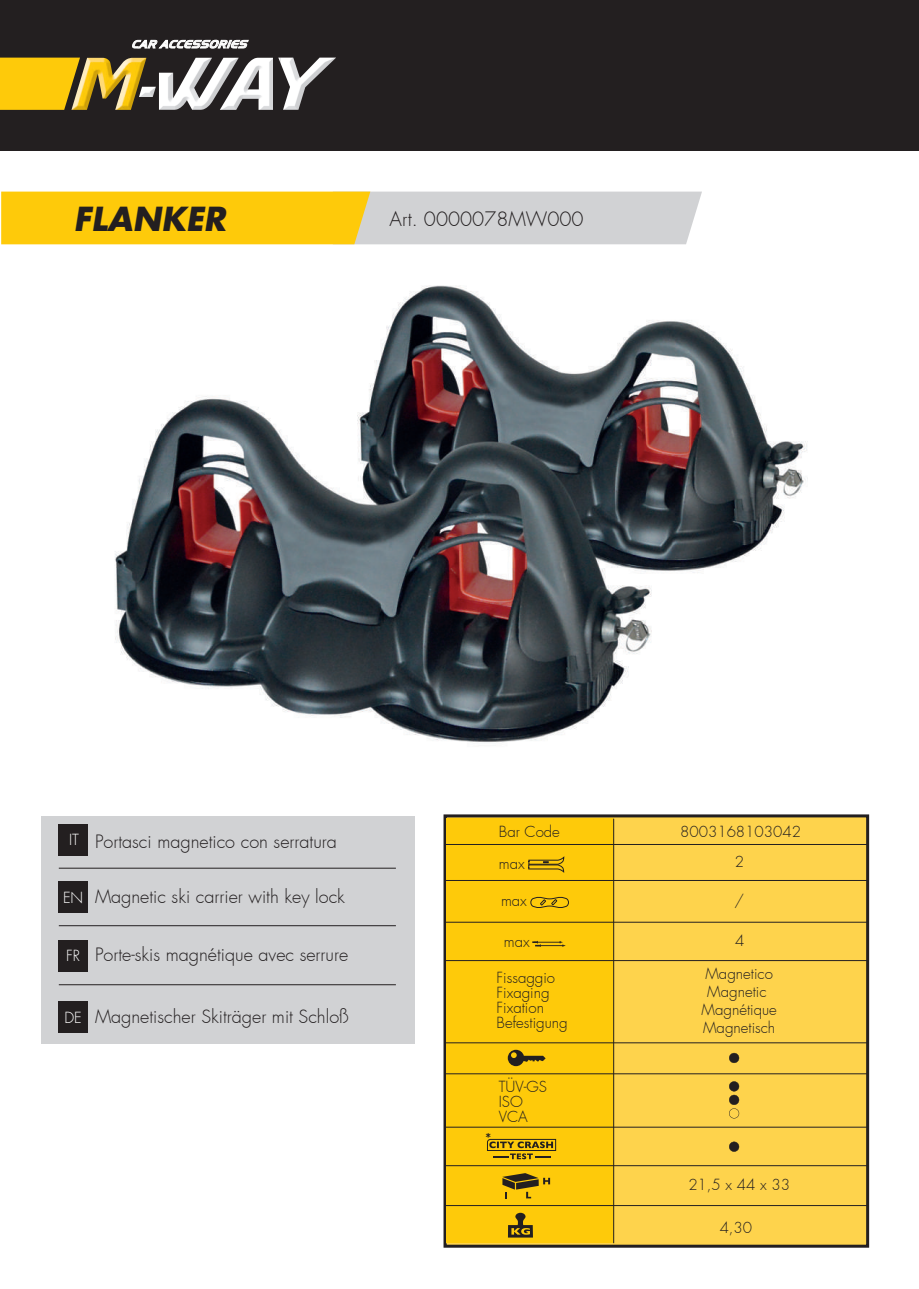
<style>
.page{position:relative;width:919px;height:1289px;background:#fff}
.page>*{position:absolute;margin:0;border:0;box-sizing:border-box;transform-origin:0 0}
.t1{font:italic 700 32.4px "Futura";color:#231f20}
.t2{font:300 19.5px "Futura";color:#231f20}
.t3{font:300 18px "Futura";color:#231f20}
.t4{font:300 15px/15px "Futura";color:#231f20}
.t5{font:300 15px "Futura";color:#fff}
.t6{font:italic 10.95px "Slicker";letter-spacing:.05em;color:#fff}
.t7{font:700 9px "Verdana";color:#231f20}
</style>
<div class="page">
<div style="left:0;top:0;width:918px;height:151px;background:#231f20"></div>
<img style="left:80px;top:58px;width:66px;height:52px">
<img style="left:139px;top:87px;width:17px;height:10px">
<img style="left:159px;top:58px;width:61px;height:52px">
<img style="left:220px;top:58px;width:53px;height:52px">
<img style="left:281px;top:58px;width:55px;height:52px">
<svg style="left:0;top:58px;width:80px;height:52px;background:#edbe0f"></svg>
<svg style="left:132px;top:39px;width:117px;height:10px"></svg>
<div style="left:41px;top:816px;width:374px;height:227px;background:#d1d2d4"></div>
<div style="left:59px;top:824px;width:29px;height:31px;background:#231f20"></div>
<div style="left:59px;top:881px;width:29px;height:32px;background:#231f20"></div>
<div style="left:59px;top:939px;width:29px;height:32px;background:#231f20"></div>
<div style="left:59px;top:1001px;width:29px;height:31px;background:#231f20"></div>
<div style="left:443px;top:814px;width:426px;height:433px;background:#fed34c;border:3px solid #231f20"></div>
<div style="left:446px;top:818px;width:168px;height:425px;background:#feca0a"></div>
<hr style="left:445px;top:844px;width:422px;height:1px;background:#231f20">
<hr style="left:59px;top:867px;width:337px;height:1px;background:#231f20">
<hr style="left:59px;top:925px;width:337px;height:1px;background:#231f20">
<hr style="left:59px;top:984px;width:337px;height:1px;background:#231f20">
<hr style="left:445px;top:880px;width:422px;height:1px;background:#231f20">
<hr style="left:445px;top:921px;width:422px;height:1px;background:#231f20">
<hr style="left:613px;top:818px;width:1px;height:425px;background:#231f20">
<hr style="left:445px;top:960px;width:422px;height:1px;background:#231f20">
<hr style="left:445px;top:1042px;width:422px;height:1px;background:#231f20">
<hr style="left:445px;top:1073px;width:422px;height:1px;background:#231f20">
<hr style="left:445px;top:1126px;width:422px;height:1px;background:#231f20">
<hr style="left:445px;top:1165px;width:422px;height:1px;background:#231f20">
<hr style="left:445px;top:1205px;width:422px;height:1px;background:#231f20">
<svg style="left:1px;top:191px;width:701px;height:53px;background:#e8ce6e"></svg>
<svg style="left:507px;top:1049px;width:38px;height:17px"></svg>
<svg style="left:729px;top:1081px;width:10px;height:37px"></svg>
<svg style="left:729px;top:1052px;width:10px;height:11px"></svg>
<svg style="left:729px;top:1141px;width:10px;height:10px"></svg>
<svg style="left:502px;top:1173px;width:48px;height:25px"></svg>
<svg style="left:508px;top:1212px;width:25px;height:25px"></svg>
<svg style="left:528px;top:856px;width:36px;height:16px"></svg>
<svg style="left:530px;top:896px;width:39px;height:12px"></svg>
<svg style="left:532px;top:940px;width:33px;height:6px"></svg>
<svg style="left:487px;top:1138px;width:69px;height:21px"></svg>
<img style="left:115px;top:285px;width:693px;height:458px">
<p class="t6" style="left:131px;top:38px;width:116px">CAR ACCESSORIES</p>
<h1 class="t1" style="left:74px;top:197px;width:154px">FLANKER</h1>
<h2 class="t2" style="left:389px;top:206px;width:195px">Art. 0000078MW000</h2>
<p class="t5" style="left:69px;top:830px;width:11px">IT</p>
<p class="t5" style="left:63px;top:887px;width:22px">EN</p>
<p class="t3" style="left:95px;top:829px;width:243px">Portasci magnetico con serratura</p>
<p class="t3" style="left:95px;top:884px;width:251px">Magnetic ski carrier with key lock</p>
<p class="t5" style="left:66px;top:946px;width:15px">FR</p>
<p class="t3" style="left:95px;top:942px;width:255px">Porte-skis magnétique avec serrure</p>
<p class="t4" style="left:499px;top:824px;width:63px">Bar Code</p>
<p class="t4" style="left:680px;top:824px;width:122px">8003168103042</p>
<p class="t4" style="left:499px;top:855px;width:27px">max</p>
<p class="t4" style="left:735px;top:854px;width:11px">2</p>
<p class="t4" style="left:501px;top:892px;width:27px">max</p>
<p class="t4" style="left:503px;top:933px;width:27px">max</p>
<p class="t4" style="left:734px;top:893px;width:11px">/</p>
<p class="t4" style="left:735px;top:932px;width:11px">4</p>
<p class="t5" style="left:64px;top:1007px;width:19px">DE</p>
<p class="t3" style="left:95px;top:1004px;width:255px">Magnetischer Skiträger mit Schloß</p>
<p class="t4" style="left:496px;top:970px;width:73px">Fissaggio<br>Fixaging<br>Fixation<br>Befestigung</p>
<p class="t4" style="left:701px;top:964px;width:77px;line-height:18px;text-align:center">Magnetico<br>Magnetic<br>Magnétique<br>Magnetisch</p>
<p class="t4" style="left:498px;top:1079px;width:50px">TÜV-GS<br>ISO<br>VCA</p>
<p class="t7" style="left:485px;top:1130px;width:8px">*</p>
<p class="t4" style="left:688px;top:1177px;width:103px">21,5 x 44 x 33</p>
<p class="t4" style="left:719px;top:1220px;width:34px">4,30</p>
</div>
